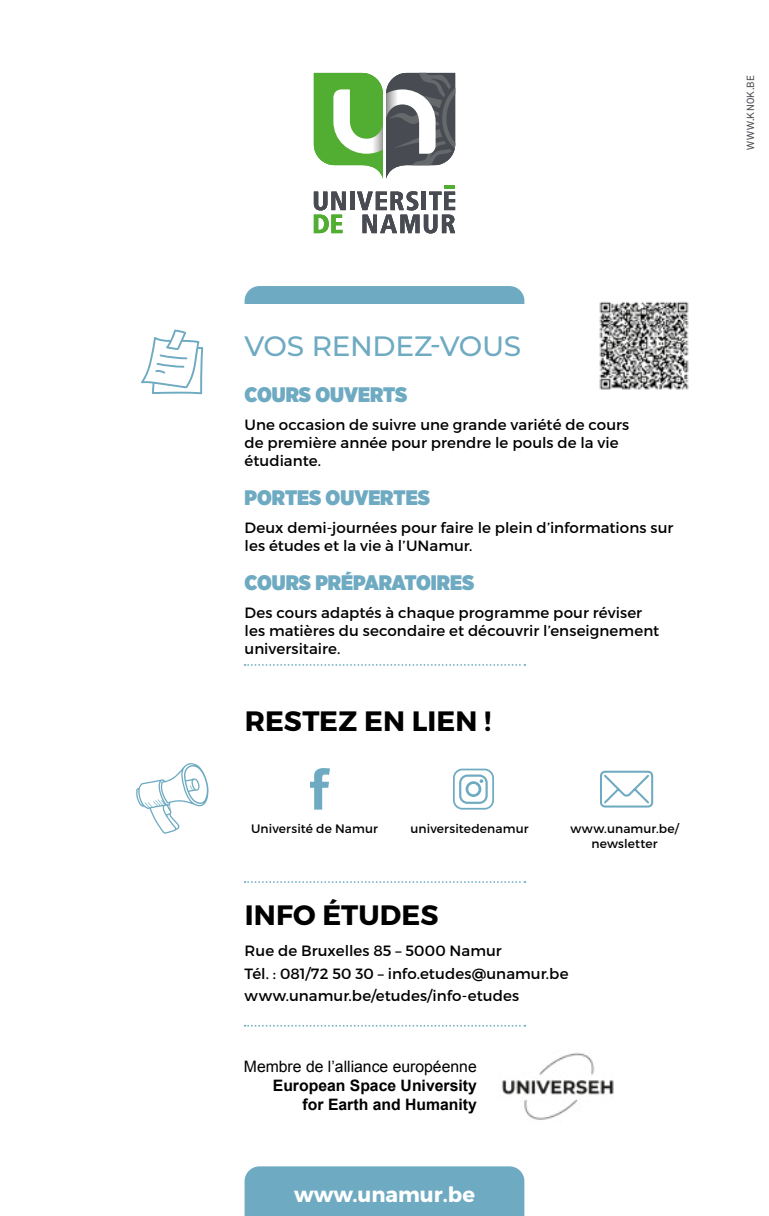
<style>
.page{position:relative;width:769px;height:1216px;background:#fff}
.page>*{position:absolute;margin:0;border:0;box-sizing:border-box;transform-origin:0 0}
.t1{font:700 28px "Montserrat";letter-spacing:.005em;color:#000}
.t2{font:500 28px "Montserrat";letter-spacing:-.01em;color:#6eaac1}
.t3{font:900 21px "Gotham Narrow";color:#6eaac1}
.t4{font:700 21px "Montserrat";color:#fff}
.t5{font:700 15.75px/18.9px "Arial";color:#000;text-align:right}
.t6{font:15.75px "Arial";color:#000}
.t7{font:14.88px/17.8px "Montserrat";letter-spacing:.005em;color:#000}
.t8{font:12.25px/14.7px "Montserrat";letter-spacing:.01em;color:#000;text-align:center}
.t9{font:10.5px "DIN2014";letter-spacing:.035em;color:#494b52}
</style>
<div class="page">
<hr style="left:350px;top:192px;width:4px;height:18px;background:#494b52">
<svg style="left:314px;top:192px;width:32px;height:41px"></svg>
<svg style="left:357px;top:185px;width:98px;height:48px"></svg>
<svg style="left:314px;top:73px;width:141px;height:105px"></svg>
<div style="left:245px;top:286px;width:279px;height:18px;background:#6eaac1"></div>
<svg style="left:245px;top:881px;width:280px;height:1px"></svg>
<svg style="left:245px;top:1024px;width:280px;height:2px"></svg>
<div style="left:245px;top:1166px;width:279px;height:49px;background:#6eaac1"></div>
<img style="left:501px;top:1052px;width:113px;height:68px">
<svg style="left:600px;top:770px;width:54px;height:38px"></svg>
<svg style="left:310px;top:768px;width:20px;height:41px"></svg>
<div style="left:453px;top:768px;width:41px;height:41px;border:2px solid #6eaac1;border-radius:9px"></div>
<svg style="left:459px;top:774px;width:29px;height:29px"></svg>
<svg style="left:141px;top:329px;width:62px;height:65px"></svg>
<svg style="left:136px;top:763px;width:73px;height:70px"></svg>
<img style="left:599px;top:301px;width:90px;height:89px">
<svg style="left:245px;top:664px;width:280px;height:1px"></svg>
<p class="t9" style="left:744px;top:150px;width:76px;rotate:-90deg">WWW.KNOK.BE</p>
<h1 class="t2" style="left:245px;top:326px;width:278px">VOS RENDEZ-VOUS</h1>
<h2 class="t3" style="left:245px;top:381px;width:164px">COURS OUVERTS</h2>
<p class="t7" style="left:245px;top:416px;width:386px">Une occasion de suivre une grande variété de cours de première année pour prendre le pouls de la vie étudiante.</p>
<h2 class="t3" style="left:245px;top:483px;width:187px">PORTES OUVERTES</h2>
<p class="t7" style="left:245px;top:519px;width:430px">Deux demi-journées pour faire le plein d’informations sur les études et la vie à l’UNamur.</p>
<h2 class="t3" style="left:245px;top:568px;width:231px">COURS PRÉPARATOIRES</h2>
<p class="t7" style="left:245px;top:604px;width:416px">Des cours adaptés à chaque programme pour réviser les matières du secondaire et découvrir l’enseignement universitaire.</p>
<h1 class="t1" style="left:245px;top:704px;width:248px">RESTEZ EN LIEN !</h1>
<p class="t8" style="left:251px;top:821px;width:128px">Université de Namur</p>
<p class="t8" style="left:411px;top:821px;width:120px">universitedenamur</p>
<p class="t8" style="left:570px;top:821px;width:110px">www.unamur.be/ newsletter</p>
<h1 class="t1" style="left:245px;top:898px;width:195px">INFO ÉTUDES</h1>
<p class="t7" style="left:245px;top:939px;width:325px;line-height:22.8px">Rue de Bruxelles 85 – 5000 Namur<br>Tél. : 081/72 50 30 – info.etudes@unamur.be www.unamur.be/etudes/info-etudes</p>
<p class="t6" style="left:244px;top:1055px;width:234px">Membre de l’alliance européenne</p>
<p class="t5" style="left:273px;top:1076px;width:205px">European Space University for Earth and Humanity</p>
<h2 class="t4" style="left:294px;top:1180px;width:182px">www.unamur.be</h2>
</div>
